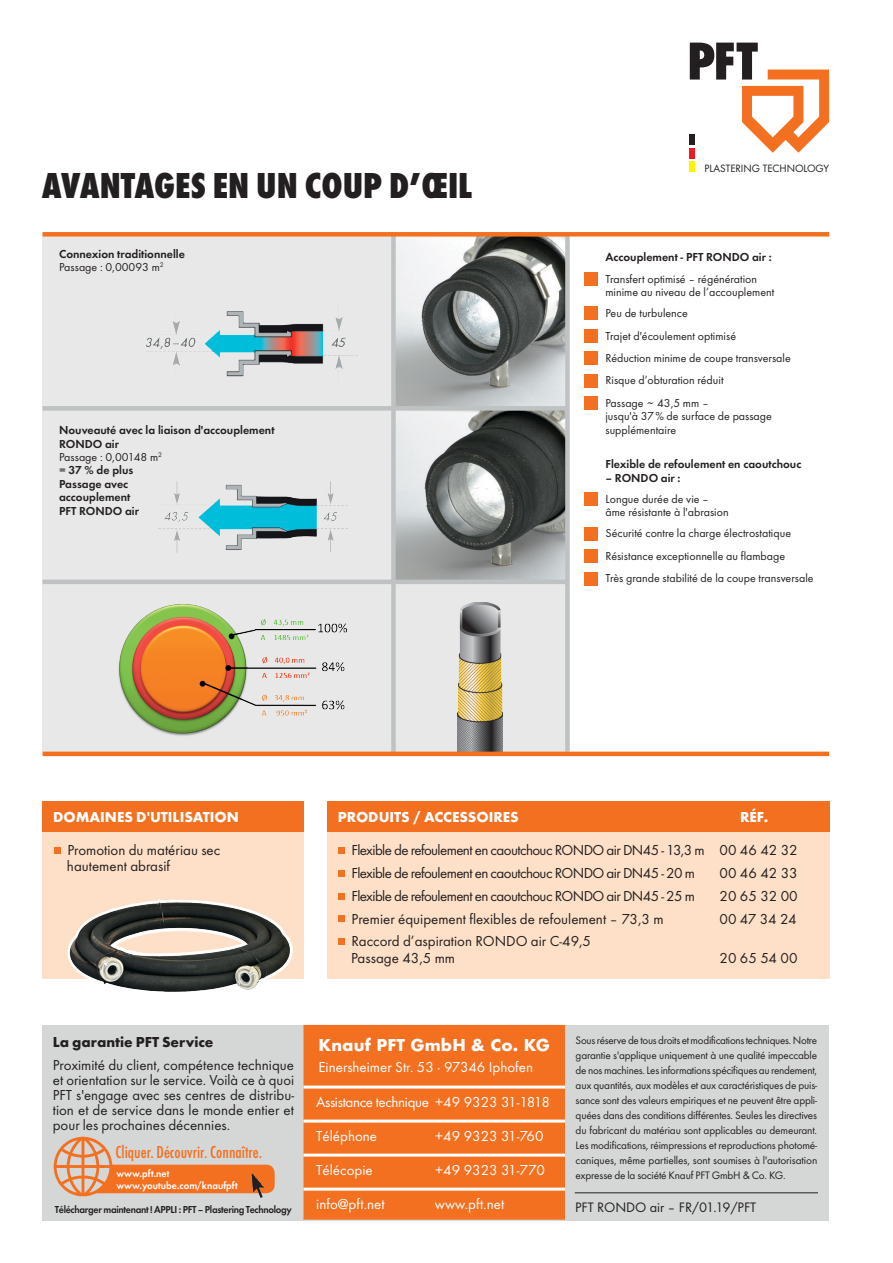
<style>
.page{position:relative;width:893px;height:1263px;background:#fff}
.page>*{position:absolute;margin:0;border:0;box-sizing:border-box;transform-origin:0 0}
.t1{font:37.5px "Futura T Ext Bol Con";color:#231f20}
._04_Copy{font:18px "Futura T Med Con";color:#f37021}
.Einleitungstext_10_1{font:700 18px "Futura T";letter-spacing:.01em;color:#fff}
._05_Aufzählungen{font:15px/15px "Futura T Boo";color:#231f20}
._05_Aufzählungen-2{font:15px "Futura T Boo";letter-spacing:-.04em;color:#231f20}
.Einleitungstext_10_1-2{font:15px "Futura T Boo";color:#fff}
._06_Sub_weiß{font:700 15px "Futura T";color:#fff}
.weißer_Text{font:15px "Futura T Boo";letter-spacing:-.025em;color:#fff}
.t2{font:700 15px "Futura T";color:#231f20}
.Einleitungstext_10_1-3{font:14.25px "Futura T Boo";color:#231f20}
._11_Tabelle_Copy{font:12px/13.5px "Futura T Boo";color:#231f20}
._11_Tabelle_Copy-2{font:12px/13.5px "Futura T Dem";color:#231f20}
._09_Rechtlicher_Text{font:11.25px/15px "Futura T Boo";letter-spacing:-.015em;color:#231f20;text-align:justify}
.t3{font:11.1px "Futura Boo";color:#231f20}
.t4{font:10.5px "Futura T Dem";letter-spacing:-.03em;color:#231f20;scale:.95 1}
.t5{font:10.5px "Futura T Dem";color:#fff;scale:.95 1}
.s1{font-family:"Futura T Boo"}
</style>
<div class="page">
<div style="left:690px;top:161px;width:5px;height:11px;background:#fff200"></div>
<div style="left:690px;top:148px;width:5px;height:10px;background:#ed1c24"></div>
<svg style="left:690px;top:43px;width:139px;height:110px"></svg>
<img style="left:396px;top:411px;width:169px;height:169px">
<div style="left:43px;top:236px;width:350px;height:516px;background:#e8e8e8"></div>
<div style="left:392px;top:582px;width:175px;height:170px;background:#e8e8e8"></div>
<div style="left:584px;top:272px;width:14px;height:14px;background:#f37021"></div>
<div style="left:584px;top:307px;width:14px;height:13px;background:#f37021"></div>
<div style="left:584px;top:329px;width:14px;height:14px;background:#f37021"></div>
<div style="left:584px;top:351px;width:14px;height:14px;background:#f37021"></div>
<div style="left:584px;top:374px;width:14px;height:14px;background:#f37021"></div>
<div style="left:584px;top:396px;width:14px;height:14px;background:#f37021"></div>
<div style="left:584px;top:492px;width:14px;height:14px;background:#f37021"></div>
<div style="left:584px;top:527px;width:14px;height:13px;background:#f37021"></div>
<div style="left:584px;top:549px;width:14px;height:14px;background:#f37021"></div>
<div style="left:584px;top:572px;width:14px;height:13px;background:#f37021"></div>
<img style="left:396px;top:237px;width:169px;height:169px">
<div style="left:43px;top:406px;width:524px;height:5px;background:#bec2c3"></div>
<hr style="left:43px;top:580px;width:524px;height:4px;background:#bec2c3">
<div style="left:565px;top:235px;width:5px;height:517px;background:#bec2c3"></div>
<div style="left:43px;top:1025px;width:786px;height:195px;background:#d5d7d7"></div>
<hr style="left:575px;top:1192px;width:243px;height:1px;background:#231f20">
<div style="left:69px;top:1165px;width:206px;height:28px;background:#f37021;border-radius:9px"></div>
<img style="left:53px;top:1136px;width:60px;height:60px">
<img style="left:250px;top:1173px;width:16px;height:25px">
<div style="left:303px;top:1025px;width:262px;height:193px;background:#f37021"></div>
<hr style="left:303px;top:1085px;width:262px;height:3px;background:#fff">
<hr style="left:303px;top:1119px;width:262px;height:3px;background:#fff">
<hr style="left:303px;top:1153px;width:262px;height:3px;background:#fff">
<hr style="left:303px;top:1187px;width:262px;height:3px;background:#fff">
<hr style="left:303px;top:1218px;width:262px;height:1px;background:#f37021">
<div style="left:327px;top:802px;width:502px;height:176px;background:#fedfc7"></div>
<div style="left:327px;top:802px;width:502px;height:30px;background:#f37021"></div>
<div style="left:338px;top:847px;width:7px;height:6px;background:#f37021"></div>
<div style="left:338px;top:870px;width:7px;height:6px;background:#f37021"></div>
<div style="left:338px;top:893px;width:7px;height:6px;background:#f37021"></div>
<div style="left:338px;top:916px;width:7px;height:6px;background:#f37021"></div>
<div style="left:338px;top:938px;width:7px;height:7px;background:#f37021"></div>
<div style="left:43px;top:802px;width:261px;height:176px;background:#fedfc7"></div>
<div style="left:43px;top:802px;width:261px;height:30px;background:#f37021"></div>
<div style="left:54px;top:847px;width:7px;height:6px;background:#f37021"></div>
<img style="left:64px;top:899px;width:233px;height:93px">
<img style="left:118px;top:604px;width:229px;height:132px">
<img style="left:146px;top:311px;width:212px;height:66px">
<img style="left:158px;top:481px;width:190px;height:72px">
<div style="left:391px;top:232px;width:5px;height:523px;background:#bec2c3"></div>
<img style="left:457px;top:603px;width:45px;height:149px">
<div style="left:43px;top:232px;width:786px;height:5px;background:#f37021"></div>
<hr style="left:43px;top:752px;width:786px;height:4px;background:#f37021">
<p class="t1" style="left:42px;top:164px;width:432px">AVANTAGES EN UN COUP D’ŒIL</p>
<p class="_11_Tabelle_Copy-2" style="left:59px;top:247px;width:127px">Connexion traditionnelle<br><span class="s1">Passage : 0,00093 m</span><sup>2</sup></p>
<p class="_11_Tabelle_Copy-2" style="left:59px;top:423px;width:217px">Nouveauté avec la liaison d'accouplement<br>RONDO air<br><span class="s1">Passage : 0,00148 m</span><sup>2</sup></p>
<p class="_11_Tabelle_Copy-2" style="left:59px;top:463px;width:81px">= 37 % de plus<br>Passage avec accouplement<br>PFT RONDO air</p>
<p class="t3" style="left:704px;top:161px;width:126px">PLASTERING TECHNOLOGY</p>
<p class="_11_Tabelle_Copy-2" style="left:605px;top:251px;width:168px">Accouplement - PFT RONDO air :</p>
<p class="_11_Tabelle_Copy" style="left:605px;top:272px;width:170px">Transfert optimisé – régénération minime au niveau de l’accouplement</p>
<p class="_11_Tabelle_Copy" style="left:605px;top:307px;width:84px">Peu de turbulence</p>
<p class="_11_Tabelle_Copy" style="left:605px;top:329px;width:132px">Trajet d'écoulement optimisé</p>
<p class="_11_Tabelle_Copy" style="left:605px;top:351px;width:187px">Réduction minime de coupe transversale</p>
<p class="_11_Tabelle_Copy" style="left:605px;top:374px;width:120px">Risque d’obturation réduit</p>
<p class="_11_Tabelle_Copy" style="left:605px;top:396px;width:168px">Passage ~ 43,5 mm –<br>jusqu'à 37% de surface de passage supplémentaire</p>
<p class="_11_Tabelle_Copy-2" style="left:605px;top:458px;width:197px">Flexible de refoulement en caoutchouc</p>
<p class="_11_Tabelle_Copy-2" style="left:605px;top:471px;width:77px">– RONDO air :</p>
<p class="_11_Tabelle_Copy" style="left:605px;top:492px;width:125px">Longue durée de vie – âme résistante à l'abrasion</p>
<p class="_11_Tabelle_Copy" style="left:605px;top:527px;width:187px">Sécurité contre la charge électrostatique</p>
<p class="_11_Tabelle_Copy" style="left:605px;top:549px;width:181px">Résistance exceptionnelle au flambage</p>
<p class="_11_Tabelle_Copy" style="left:605px;top:572px;width:210px">Très grande stabilité de la coupe transversale</p>
<p class="_06_Sub_weiß" style="left:53px;top:808px;width:187px">DOMAINES D'UTILISATION</p>
<p class="_05_Aufzählungen" style="left:67px;top:842px;width:155px;line-height:16.5px">Promotion du matériau sec hautement abrasif</p>
<p class="_06_Sub_weiß" style="left:338px;top:808px;width:183px">PRODUITS / ACCESSOIRES</p>
<p class="_06_Sub_weiß" style="left:740px;top:808px;width:30px">RÉF.</p>
<p class="_05_Aufzählungen-2" style="left:352px;top:841px;width:448px">Flexible de refoulement en caoutchouc RONDO air DN45 - 13,3 m 00 46 42 32</p>
<p class="_05_Aufzählungen-2" style="left:352px;top:864px;width:345px">Flexible de refoulement en caoutchouc RONDO air DN45 - 20 m</p>
<p class="_05_Aufzählungen" style="left:720px;top:865px;width:80px">00 46 42 33</p>
<p class="_05_Aufzählungen-2" style="left:352px;top:887px;width:345px">Flexible de refoulement en caoutchouc RONDO air DN45 - 25 m</p>
<p class="_05_Aufzählungen" style="left:720px;top:888px;width:80px">20 65 32 00</p>
<p class="_05_Aufzählungen" style="left:352px;top:911px;width:313px">Premier équipement flexibles de refoulement – 73,3 m</p>
<p class="_05_Aufzählungen" style="left:720px;top:911px;width:79px">00 47 34 24</p>
<p class="_05_Aufzählungen" style="left:351px;top:933px;width:241px;line-height:16.5px">Raccord d’aspiration RONDO air C-49,5<br>Passage 43,5 mm</p>
<p class="_05_Aufzählungen" style="left:720px;top:951px;width:79px">20 65 54 00</p>
<p class="t2" style="left:53px;top:1033px;width:162px">La garantie PFT Service</p>
<p class="_05_Aufzählungen" style="left:53px;top:1058px;width:243px;text-align:justify">Proximité du client, compétence technique et orientation sur le service. Voilà ce à quoi PFT s'engage avec ses centres de distribu&shy;tion et de service dans le monde entier et pour les prochaines décennies.</p>
<p class="_04_Copy" style="left:115px;top:1143px;width:148px">Cliquer. Découvrir. Connaître.</p>
<p class="t5" style="left:116px;top:1167px;width:57px">www.pft.net</p>
<p class="t5" style="left:116px;top:1179px;width:129px">www.youtube.com/knaufpft</p>
<p class="t4" style="left:55px;top:1203px;width:251px">Télécharger maintenant ! APPLI : PFT – Plastering Technology</p>
<p class="Einleitungstext_10_1" style="left:318px;top:1034px;width:233px">Knauf PFT GmbH &amp; Co. KG</p>
<p class="Einleitungstext_10_1-2" style="left:318px;top:1059px;width:216px">Einersheimer Str. 53 · 97346 Iphofen</p>
<p class="weißer_Text" style="left:316px;top:1093px;width:235px">Assistance technique +49 9323 31-1818</p>
<p class="Einleitungstext_10_1-2" style="left:316px;top:1127px;width:62px">Téléphone</p>
<p class="Einleitungstext_10_1-2" style="left:435px;top:1127px;width:110px">+49 9323 31-760</p>
<p class="Einleitungstext_10_1-2" style="left:316px;top:1161px;width:58px">Télécopie</p>
<p class="Einleitungstext_10_1-2" style="left:435px;top:1161px;width:112px">+49 9323 31-770</p>
<p class="Einleitungstext_10_1-2" style="left:316px;top:1195px;width:70px">info@pft.net</p>
<p class="Einleitungstext_10_1-2" style="left:435px;top:1195px;width:71px">www.pft.net</p>
<p class="_09_Rechtlicher_Text" style="left:576px;top:1033px;width:243px">Sous réserve de tous droits et modifications techniques. Notre garantie s'applique uniquement à une qualité impeccable de nos machines. Les informations spécifiques au rendement, aux quantités, aux modèles et aux caractéristiques de puis&shy;sance sont des valeurs empiriques et ne peuvent être appli&shy;quées dans des conditions différentes. Seules les directives du fabricant du matériau sont applicables au demeurant.<br>Les modifications, réimpressions et reproductions photomé&shy;caniques, même partielles, sont soumises à l'autorisation expresse de la société Knauf PFT GmbH &amp; Co. KG.</p>
<p class="Einleitungstext_10_1-3" style="left:575px;top:1199px;width:183px">PFT RONDO air – FR/01.19/PFT</p>
</div>
